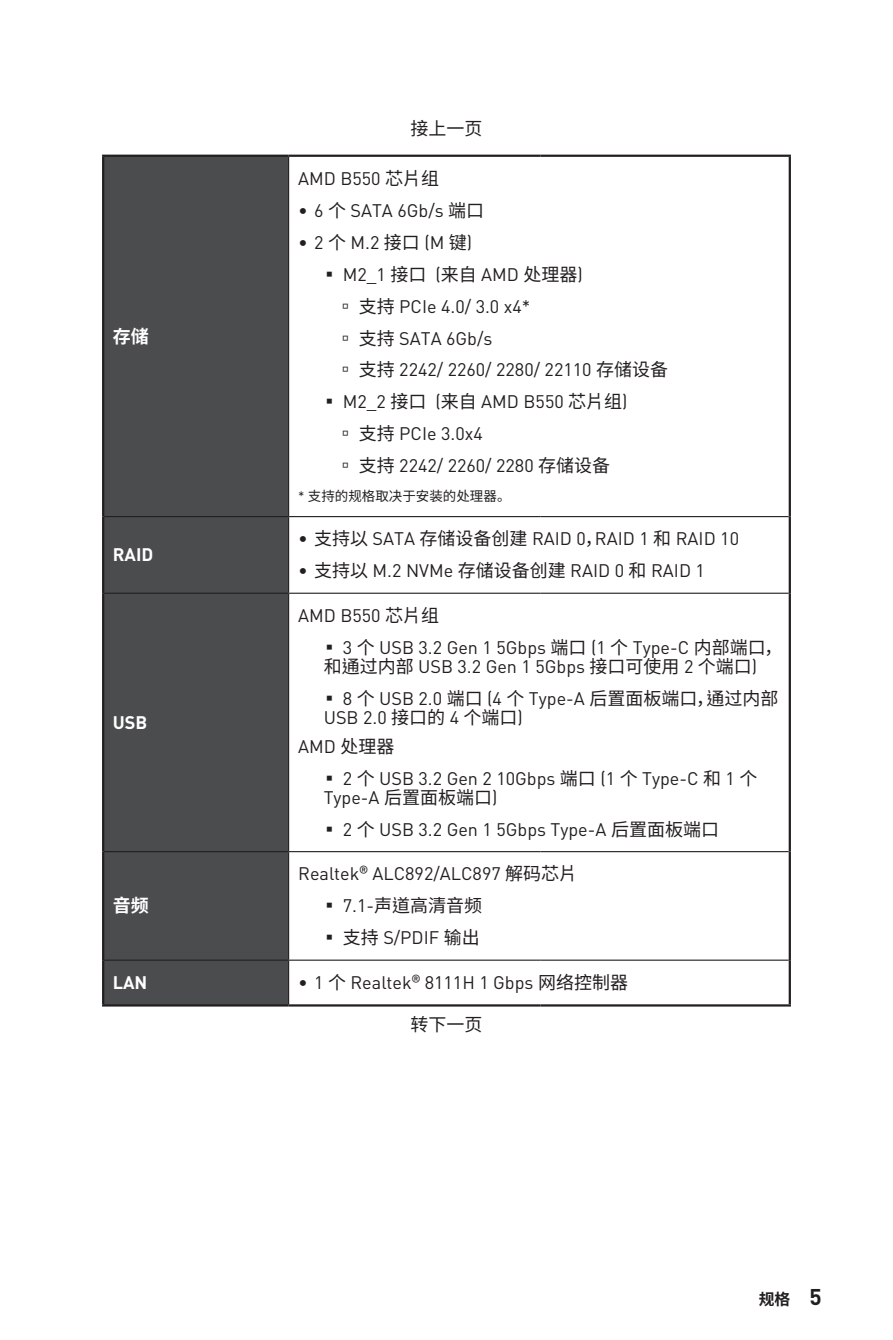
<style>
.page{position:relative;width:893px;height:1340px;background:#fff}
.page>*{position:absolute;margin:0;border:0;box-sizing:border-box;transform-origin:0 0}
.t1{font:18px/31.9px "MSI Din Pro Noto CJK";color:#231f20}
.t2{font:700 18px "MSI Din Pro Noto CJK";color:#fff}
.t3{font:700 15.75px "MSI Din Pro Noto CJK";color:#231f20}
.t4{font:13.5px "MSI Din Pro Noto CJK";color:#231f20}
.s1{font-weight:700}
.s2{font-size:22.5px}
</style>
<div class="page">
<div style="left:104px;top:157px;width:184px;height:847px;background:#4b4c4d"></div>
<hr style="left:789px;top:157px;width:2px;height:359px;background:#231f20">
<hr style="left:789px;top:516px;width:2px;height:77px;background:#231f20">
<hr style="left:102px;top:1004px;width:187px;height:2px;background:#231f20">
<hr style="left:289px;top:1004px;width:251px;height:2px;background:#231f20">
<hr style="left:540px;top:1004px;width:251px;height:2px;background:#231f20">
<hr style="left:102px;top:157px;width:2px;height:359px;background:#231f20">
<hr style="left:102px;top:516px;width:2px;height:77px;background:#231f20">
<hr style="left:288px;top:157px;width:1px;height:359px;background:#231f20">
<hr style="left:288px;top:517px;width:1px;height:75px;background:#231f20">
<hr style="left:102px;top:155px;width:187px;height:2px;background:#231f20">
<hr style="left:289px;top:155px;width:251px;height:2px;background:#231f20">
<hr style="left:540px;top:155px;width:251px;height:2px;background:#231f20">
<hr style="left:104px;top:516px;width:185px;height:1px;background:#231f20">
<hr style="left:289px;top:516px;width:251px;height:1px;background:#231f20">
<hr style="left:540px;top:516px;width:249px;height:1px;background:#231f20">
<hr style="left:104px;top:592px;width:185px;height:2px;background:#231f20">
<hr style="left:289px;top:592px;width:251px;height:2px;background:#231f20">
<hr style="left:288px;top:594px;width:1px;height:257px;background:#231f20">
<hr style="left:540px;top:592px;width:249px;height:2px;background:#231f20">
<hr style="left:104px;top:851px;width:185px;height:1px;background:#231f20">
<hr style="left:289px;top:851px;width:251px;height:1px;background:#231f20">
<hr style="left:288px;top:852px;width:1px;height:107px;background:#231f20">
<hr style="left:540px;top:851px;width:249px;height:1px;background:#231f20">
<hr style="left:104px;top:959px;width:185px;height:1px;background:#231f20">
<hr style="left:289px;top:959px;width:251px;height:1px;background:#231f20">
<hr style="left:288px;top:960px;width:1px;height:44px;background:#231f20">
<hr style="left:540px;top:959px;width:249px;height:1px;background:#231f20">
<hr style="left:102px;top:593px;width:2px;height:258px;background:#231f20">
<hr style="left:102px;top:851px;width:2px;height:109px;background:#231f20">
<hr style="left:102px;top:960px;width:2px;height:44px;background:#231f20">
<hr style="left:789px;top:593px;width:2px;height:258px;background:#231f20">
<hr style="left:789px;top:851px;width:2px;height:109px;background:#231f20">
<hr style="left:789px;top:960px;width:2px;height:44px;background:#231f20">
<p class="t2" style="left:113px;top:326px;width:37px">存储</p>
<p class="t2" style="left:113px;top:544px;width:42px">RAID</p>
<p class="t2" style="left:113px;top:712px;width:36px">USB</p>
<p class="t2" style="left:113px;top:895px;width:37px">音频</p>
<p class="t1" style="left:410px;top:113px;width:73px">接上一页</p>
<p class="t1" style="left:298px;top:163px;width:187px">AMD B550 芯片组<br><span class="s1">∙</span> 6 个 SATA 6Gb/s 端口<span class="s1">∙</span> 2 个 M.2 接口 (M 键)</p>
<p class="t1" style="left:336px;top:258px;width:333px;text-indent:-16px"><span class="s1">▪</span> M2_1 接口 (来自 AMD 处理器)<br><span class="s1">▫</span> 支持 PCIe 4.0/ 3.0 x4*<br><span class="s1">▫</span> 支持 SATA 6Gb/s<br><span class="s1">▫</span> 支持 2242/ 2260/ 2280/ 22110 存储设备</p>
<p class="t1" style="left:336px;top:386px;width:293px;text-indent:-16px"><span class="s1">▪</span> M2_2 接口 (来自 AMD B550 芯片组) <span class="s1">▫</span> 支持 PCIe 3.0x4<br><span class="s1">▫</span> 支持 2242/ 2260/ 2280 存储设备</p>
<p class="t4" style="left:298px;top:488px;width:214px">* 支持的规格取决于安装的处理器。</p>
<p class="t1" style="left:298px;top:523px;width:442px"><span class="s1">∙</span> 支持以 SATA 存储设备创建 RAID 0，RAID 1 和 RAID 10 <span class="s1">∙</span> 支持以 M.2 NVMe 存储设备创建 RAID 0 和 RAID 1</p>
<p class="t1" style="left:298px;top:600px;width:142px">AMD B550 芯片组</p>
<p class="t1" style="left:320px;top:638px;width:463px;line-height:19.1px"><span class="s1">▪</span> 3 个 USB 3.2 Gen 1 5Gbps 端口 (1 个 Type-C 内部端口，和通过内部 USB 3.2 Gen 1 5Gbps 接口可使用 2 个端口)</p>
<p class="t1" style="left:320px;top:689px;width:459px;line-height:19.1px"><span class="s1">▪</span> 8 个 USB 2.0 端口 (4 个 Type-A 后置面板端口，通过内部<br>USB 2.0 接口的 4 个端口)</p>
<p class="t1" style="left:298px;top:730px;width:98px">AMD 处理器</p>
<p class="t1" style="left:320px;top:768px;width:438px;line-height:19.1px"><span class="s1">▪</span> 2 个 USB 3.2 Gen 2 10Gbps 端口 (1 个 Type-C 和 1 个<br>Type-A 后置面板端口)</p>
<p class="t1" style="left:320px;top:813px;width:400px"><span class="s1">▪</span> 2 个 USB 3.2 Gen 1 5Gbps Type-A 后置面板端口</p>
<p class="t1" style="left:298px;top:858px;width:281px">Realtek® ALC892/ALC897 解码芯片</p>
<p class="t1" style="left:320px;top:890px;width:163px"><span class="s1">▪</span> 7.1-声道高清音频</p>
<p class="t1" style="left:320px;top:922px;width:161px"><span class="s1">▪</span> 支持 S/PDIF 输出</p>
<p class="t2" style="left:113px;top:972px;width:36px">LAN</p>
<p class="t1" style="left:298px;top:966px;width:331px"><span class="s1">∙</span> 1 个 Realtek® 8111H 1 Gbps 网络控制器</p>
<p class="t1" style="left:410px;top:1008px;width:73px">转下一页</p>
<p class="t3" style="left:759px;top:1289px;width:64px">规格 <span class="s2">5</span></p>
</div>
